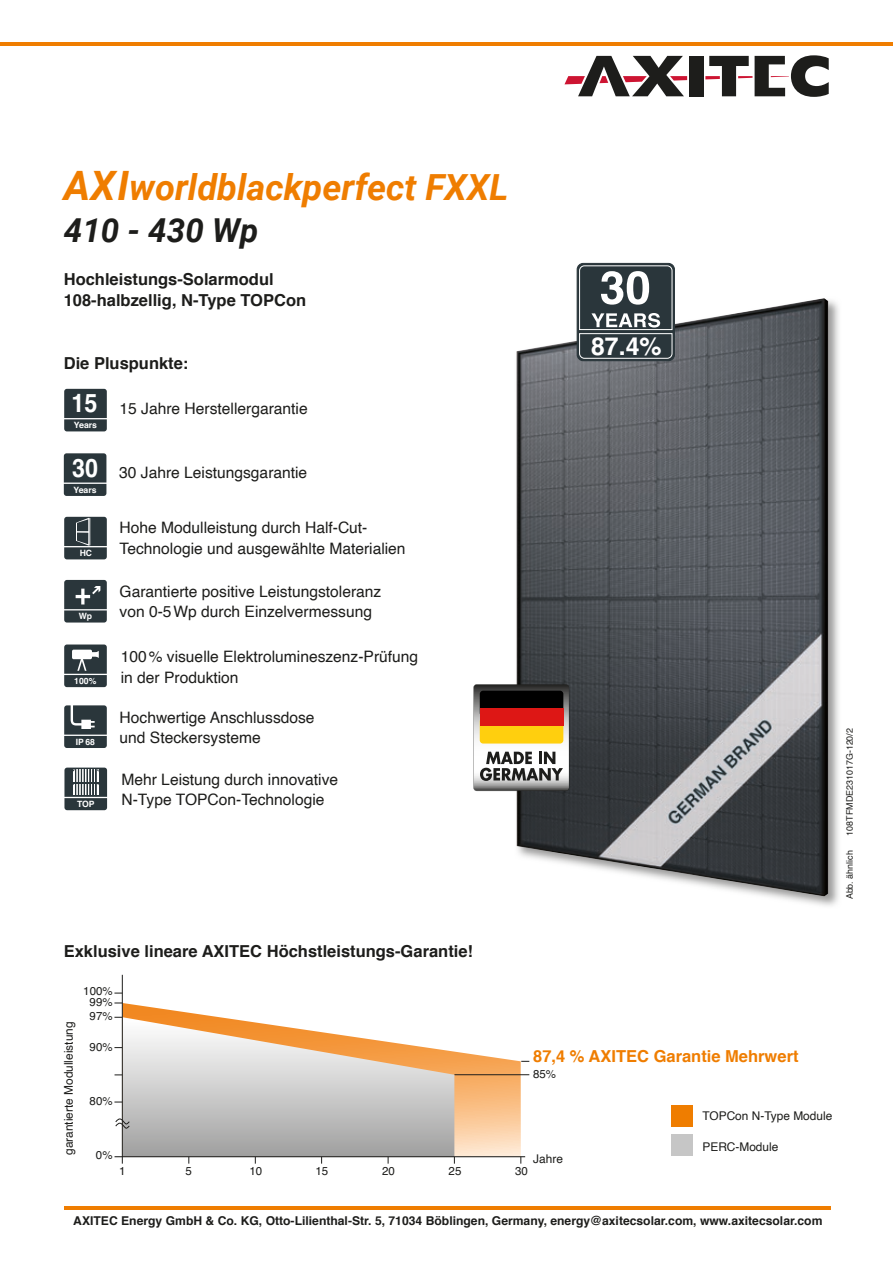
<style>
.page{position:relative;width:893px;height:1263px;background:#fff}
.page>*{position:absolute;margin:0;border:0;box-sizing:border-box;transform-origin:0 0}
.t1{font:italic 700 36px "Roboto";color:#ef7d00}
.t2{font:italic 700 33px "Roboto";color:#1d1d1b}
.t3{font:700 25.65px "Helvetica";color:#fff;scale:.91 1}
.t4{font:700 24.9px "Helvetica";color:#fff}
.t5{font:700 16.5px/21px "Helvetica";color:#1d1d1b}
.t6{font:700 16.5px "Helvetica";color:#ef7d00}
.t7{font:15.75px/20.2px "Helvetica";color:#1d1d1b}
.t8{font:700 12.15px "Helvetica";color:#1d1d1b}
.t9{font:12px "Helvetica";color:#1d1d1b}
.t10{font:11.55px/10.9px "Helvetica";color:#1d1d1b;text-align:center}
.t11{font:9px "Helvetica";color:#1d1d1b}
.t12{font:700 8.7px "Helvetica";color:#fff}
.s1{font-size:40.5px}
</style>
<div class="page">
<img style="left:515px;top:297px;width:324px;height:609px">
<img style="left:516px;top:298px;width:312px;height:598px">
<hr style="left:64px;top:1207px;width:767px;height:3px;background:#ef7d00">
<svg style="left:473px;top:684px;width:96px;height:107px"></svg>
<div style="left:480px;top:718px;width:83px;height:25px;background:#ffcf0e;border-radius:3px"></div>
<div style="left:480px;top:691px;width:83px;height:25px;background:#000;border-radius:3px"></div>
<div style="left:480px;top:708px;width:83px;height:18px;background:#dd1715"></div>
<hr style="left:0;top:43px;width:893px;height:3px;background:#ef7d00">
<div style="left:689px;top:56px;width:14px;height:40px;background:#1d1d1b"></div>
<svg style="left:564px;top:56px;width:123px;height:40px"></svg>
<svg style="left:705px;top:55px;width:124px;height:42px"></svg>
<svg style="left:123px;top:1003px;width:398px;height:153px"></svg>
<hr style="left:454px;top:1074px;width:75px;height:1px;background:#1d1d1b">
<svg style="left:123px;top:1017px;width:331px;height:139px;background:#d2c6bb"></svg>
<hr style="left:122px;top:975px;width:1px;height:188px;background:#1d1d1b">
<hr style="left:115px;top:1156px;width:410px;height:1px;background:#1d1d1b">
<svg style="left:115px;top:1118px;width:16px;height:11px"></svg>
<div style="left:671px;top:1105px;width:21px;height:21px;background:#ef7d00"></div>
<div style="left:671px;top:1135px;width:21px;height:21px;background:#c6c6c6"></div>
<div style="left:577px;top:263px;width:98px;height:98px;border:1px solid #2a363b;border-radius:6px"></div>
<svg style="left:579px;top:265px;width:94px;height:94px;background:#576165"></svg>
<svg style="left:64px;top:580px;width:43px;height:42px;background:#414b50"></svg>
<svg style="left:64px;top:644px;width:43px;height:43px;background:#535d61"></svg>
<svg style="left:64px;top:517px;width:43px;height:42px;background:#3e494e"></svg>
<svg style="left:64px;top:705px;width:43px;height:43px;background:#485256"></svg>
<svg style="left:64px;top:768px;width:43px;height:42px;background:#596266"></svg>
<svg style="left:64px;top:389px;width:43px;height:42px;background:#323e43"></svg>
<svg style="left:64px;top:453px;width:42px;height:43px;background:#323e43"></svg>
<h1 class="t1" style="left:64px;top:162px;width:446px"><span class="s1">AXI</span>worldblackperfect FXXL</h1>
<h2 class="t2" style="left:64px;top:207px;width:196px">410 - 430 Wp</h2>
<p class="t5" style="left:64px;top:269px;width:244px">Hochleistungs-Solarmodul<br>108-halbzellig, N-Type TOPCon</p>
<p class="t5" style="left:64px;top:353px;width:126px">Die Pluspunkte:</p>
<h3 class="t3" style="left:72px;top:383px;width:30px">15</h3>
<p class="t12" style="left:74px;top:418px;width:25px">Years</p>
<h3 class="t3" style="left:72px;top:447px;width:30px">30</h3>
<p class="t12" style="left:74px;top:483px;width:25px">Years</p>
<p class="t12" style="left:80px;top:546px;width:14px">HC</p>
<p class="t12" style="left:79px;top:609px;width:15px">Wp</p>
<p class="t12" style="left:74px;top:674px;width:24px">100%</p>
<p class="t12" style="left:76px;top:735px;width:21px">IP 68</p>
<p class="t7" style="left:120px;top:399px;width:190px">15 Jahre Herstellergarantie</p>
<p class="t7" style="left:119px;top:463px;width:190px">30 Jahre Leistungsgarantie</p>
<p class="t7" style="left:120px;top:518px;width:287px">Hohe Modulleistung durch Half-Cut-<br>Technologie und ausgewählte Materialien</p>
<p class="t7" style="left:120px;top:582px;width:263px">Garantierte positive Leistungstoleranz von 0-5 Wp durch Einzelvermessung</p>
<p class="t7" style="left:121px;top:647px;width:299px">100 % visuelle Elektrolumineszenz-Prüfung in der Produktion</p>
<p class="t7" style="left:120px;top:707px;width:196px">Hochwertige Anschlussdose und Steckersysteme</p>
<p class="t7" style="left:121px;top:770px;width:218px">Mehr Leistung durch innovative</p>
<p class="t12" style="left:77px;top:797px;width:19px">TOP</p>
<p class="t7" style="left:121px;top:790px;width:205px">N-Type TOPCon-Technologie</p>
<h3 class="t4" style="left:591px;top:326px;width:72px">87.4%</h3>
<p class="t11" style="left:843px;top:836px;width:109px;rotate:-90deg">108TFMDE231017G-120/2</p>
<p class="t11" style="left:843px;top:899px;width:51px;rotate:-90deg">Abb. ähnlich</p>
<p class="t5" style="left:64px;top:941px;width:411px">Exklusive lineare AXITEC Höchstleistungs-Garantie!</p>
<p class="t9" style="left:59px;top:1155px;width:135px;rotate:-90deg">garantierte Modulleistung</p>
<p class="t10" style="left:83px;top:986px;width:31px">100%<br>99%</p>
<p class="t10" style="left:90px;top:1041px;width:25px">90%</p>
<p class="t10" style="left:90px;top:1011px;width:25px">97%</p>
<p class="t10" style="left:90px;top:1096px;width:25px">80%</p>
<p class="t10" style="left:96px;top:1150px;width:18px">0%</p>
<p class="t10" style="left:119px;top:1166px;width:8px">1</p>
<p class="t10" style="left:186px;top:1166px;width:8px">5</p>
<p class="t10" style="left:249px;top:1166px;width:14px">10</p>
<p class="t10" style="left:315px;top:1166px;width:14px">15</p>
<p class="t10" style="left:382px;top:1166px;width:14px">20</p>
<p class="t10" style="left:449px;top:1166px;width:14px">25</p>
<p class="t6" style="left:533px;top:1043px;width:267px">87,4 % AXITEC Garantie Mehrwert</p>
<p class="t10" style="left:533px;top:1068px;width:25px">85%</p>
<p class="t9" style="left:533px;top:1149px;width:31px">Jahre</p>
<p class="t10" style="left:515px;top:1166px;width:14px">30</p>
<p class="t9" style="left:702px;top:1106px;width:131px">TOPCon N-Type Module</p>
<p class="t9" style="left:702px;top:1137px;width:77px">PERC-Module</p>
<p class="t8" style="left:73px;top:1211px;width:751px">AXITEC Energy GmbH &amp; Co. KG, Otto-Lilienthal-Str. 5, 71034 Böblingen, Germany, energy@axitecsolar.com, www.axitecsolar.com</p>
</div>
